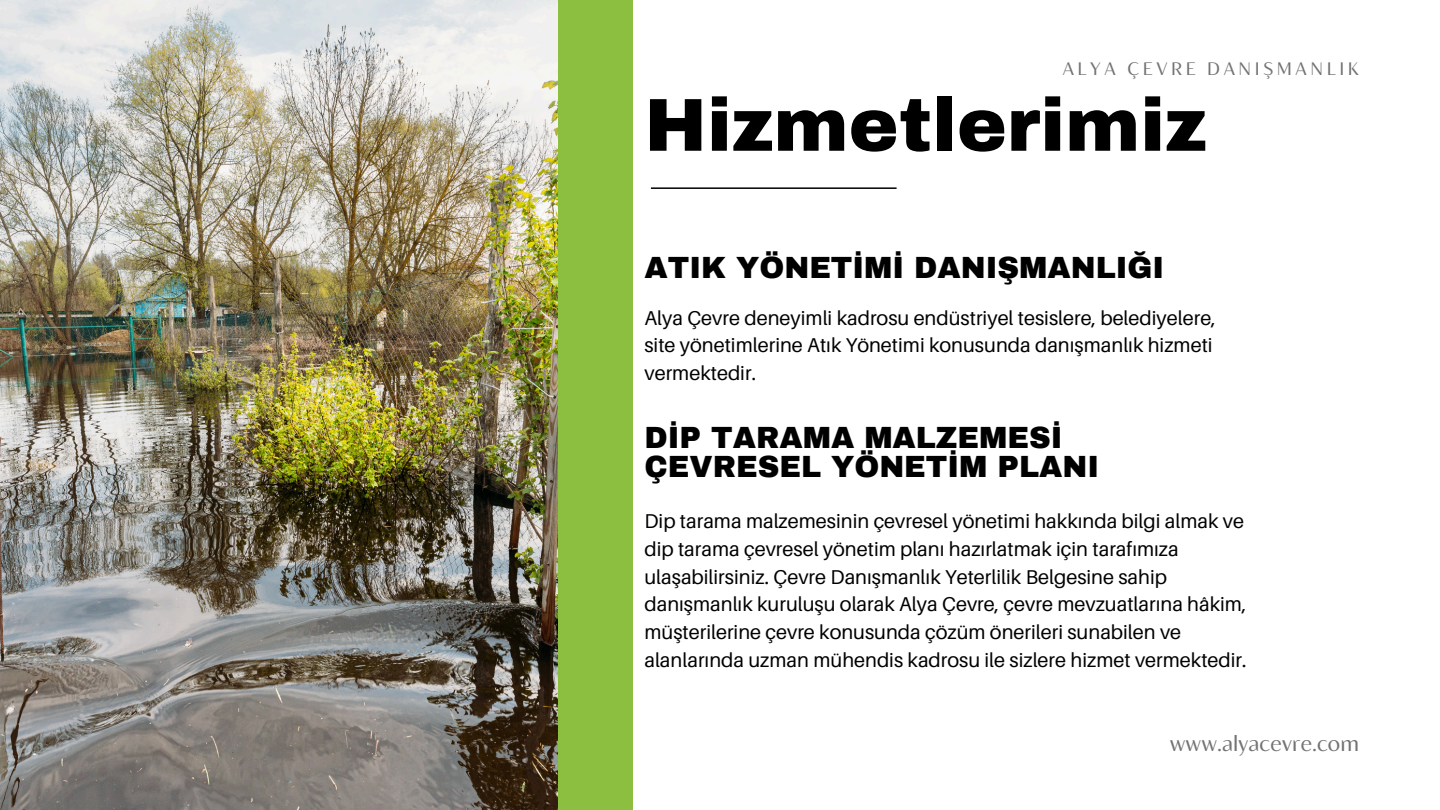
<style>
.page{position:relative;width:1440px;height:810px;background:#fff}
.page>*{position:absolute;margin:0;border:0;box-sizing:border-box;transform-origin:0 0}
.t1{font:900 75px "Archivo";color:#000}
.t2{font:900 30px/29.2px "Archivo";color:#000}
.t3{font:22px "Blacker Sans Text";color:#737373}
.t4{font:20px/27.8px "Aileron";color:#000}
.t5{font:18px "Blacker Sans Text";letter-spacing:.2em;color:#737373}
</style>
<div class="page">
<div style="left:558px;top:0;width:74px;height:810px;background:#8cbf3f"></div>
<img style="left:0;top:0;width:558px;height:810px">
<hr style="left:651px;top:187px;width:246px;height:2px;background:#000">
<h3 class="t5" style="left:1063px;top:57px;width:298px">ALYA ÇEVRE DANIŞMANLIK</h3>
<p class="t1" style="left:644px;top:85px;width:564px">Hizmetlerimiz</p>
<h1 class="t2" style="left:644px;top:253px;width:521px">ATIK YÖNETİMİ DANIŞMANLIĞI</h1>
<p class="t4" style="left:644px;top:303px;width:573px">Alya Çevre deneyimli kadrosu endüstriyel tesislere, belediyelere, site yönetimlerine Atık Yönetimi konusunda danışmanlık hizmeti vermektedir.</p>
<h3 class="t2" style="left:644px;top:423px;width:456px">DİP TARAMA MALZEMESİ<br>ÇEVRESEL YÖNETİM PLANI</h3>
<p class="t4" style="left:644px;top:507px;width:604px">Dip tarama malzemesinin çevresel yönetimi hakkında bilgi almak ve dip tarama çevresel yönetim planı hazırlatmak için tarafımıza ulaşabilirsiniz. Çevre Danışmanlık Yeterlilik Belgesine sahip danışmanlık kuruluşu olarak Alya Çevre, çevre mevzuatlarına hâkim, müşterilerine çevre konusunda çözüm önerileri sunabilen ve alanlarında uzman mühendis kadrosu ile sizlere hizmet vermektedir.</p>
<h3 class="t3" style="left:1170px;top:729px;width:191px">www.alyacevre.com</h3>
</div>
